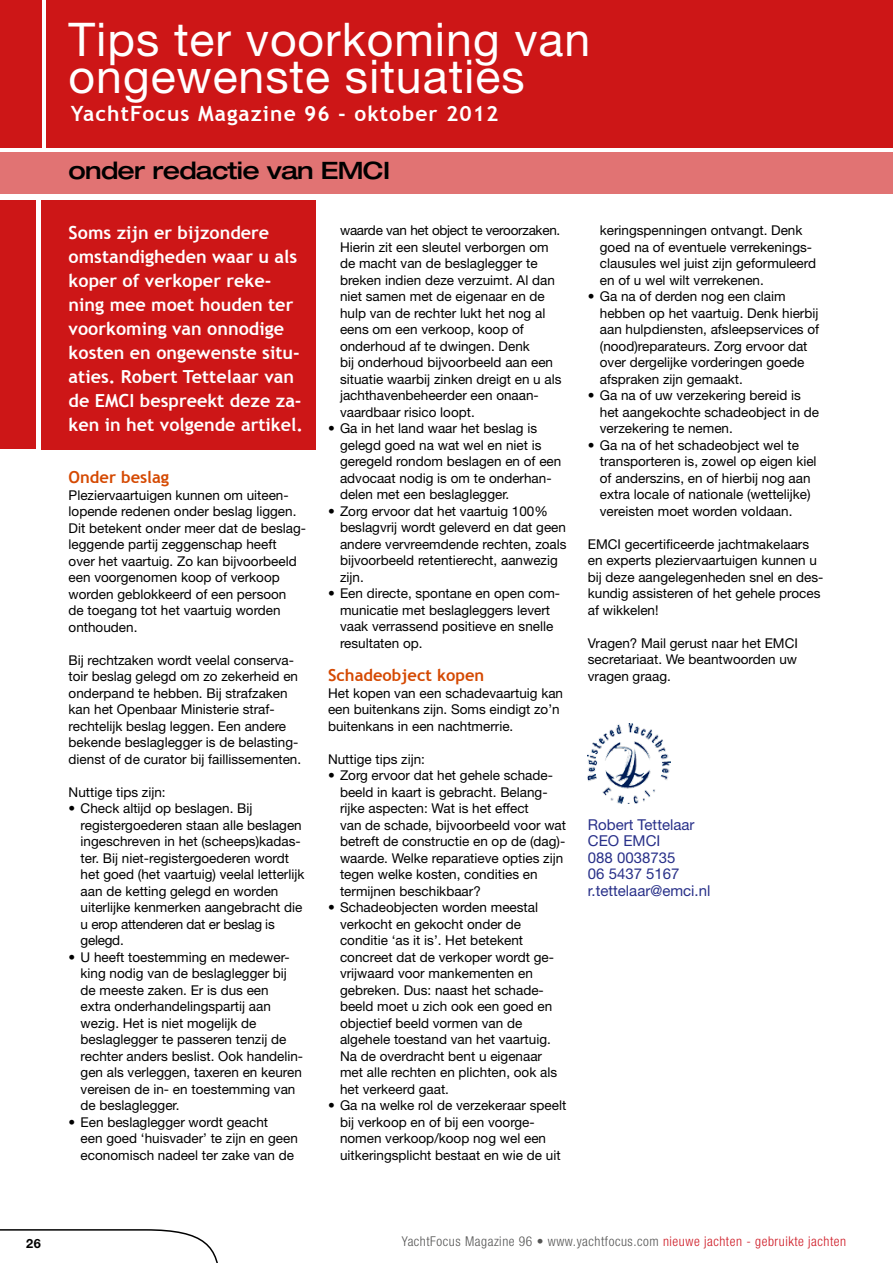
<style>
.page{position:relative;width:893px;height:1263px;background:#fff}
.page>*{position:absolute;margin:0;border:0;box-sizing:border-box;transform-origin:0 0}
.t1{font:46.5px/37.5px "Helvetica Neue";letter-spacing:.02em;color:#fff}
.t2{font:500 expanded 24px "Helvetica Neue";letter-spacing:-.03em;color:#000}
.t3{font:700 21px "Trebuchet MS";letter-spacing:.05em;color:#fff}
.t4{font:700 18px/24px "Trebuchet MS";color:#fff}
.t5{font:700 16.5px "Trebuchet MS";color:#d54902}
.t6{font:15px/16.5px "Helvetica Neue";color:#283089}
.t7{font:13.5px/16.5px "Helvetica Neue";color:#000}
.t8{font:300 condensed 13.5px "Helvetica Neue";letter-spacing:.04em;color:#565655}
.t9{font:700 12.75px "Helvetica Neue";color:#000}
.s1{color:#ce1924}
</style>
<div class="page">
<div style="left:47px;top:0;width:846px;height:147px;background:#cd1617"></div>
<div style="left:0;top:0;width:42px;height:147px;background:#cd1617"></div>
<div style="left:0;top:152px;width:893px;height:42px;background:#e17373"></div>
<svg style="left:0;top:1229px;width:218px;height:34px"></svg>
<div style="left:41px;top:201px;width:274px;height:249px;background:#cd1617"></div>
<div style="left:0;top:201px;width:35px;height:248px;background:#cd1617"></div>
<img style="left:588px;top:724px;width:83px;height:79px">
<h1 class="t1" style="left:69px;top:20px;width:523px">Tips ter voorkoming van ongewenste situaties</h1>
<h3 class="t3" style="left:71px;top:100px;width:429px">YachtFocus Magazine 96 - oktober 2012</h3>
<h2 class="t2" style="left:69px;top:155px;width:323px">onder redactie van EMCI</h2>
<h3 class="t4" style="left:69px;top:221px;width:236px">Soms zijn er bijzondere omstandigheden waar u als koper of verkoper reke&shy;ning mee moet houden ter voorkoming van onnodige kosten en ongewenste situ&shy;aties. Robert Tettelaar van de EMCI bespreekt deze za&shy;ken in het volgende artikel.</h3>
<p class="t5" style="left:69px;top:467px;width:102px">Onder beslag</p>
<p class="t7" style="left:69px;top:486px;width:239px">Pleziervaartuigen kunnen om uiteen&shy;lopende redenen onder beslag liggen.<br>Dit betekent onder meer dat de beslag&shy;leggende partij zeggenschap heeft over het vaartuig. Zo kan bijvoorbeeld een voorgenomen koop of verkoop worden geblokkeerd of een persoon<br>de toegang tot het vaartuig worden onthouden.</p>
<p class="t7" style="left:69px;top:651px;width:234px">Bij rechtzaken wordt veelal conserva&shy;toir beslag gelegd om zo zekerheid en onderpand te hebben. Bij strafzaken kan het Openbaar Ministerie straf&shy;rechtelijk beslag leggen. Een andere bekende beslaglegger is de belasting&shy;dienst of de curator bij faillissementen.</p>
<p class="t7" style="left:69px;top:783px;width:98px">Nuttige tips zijn:</p>
<p class="t7" style="left:81px;top:800px;width:225px;text-indent:-12px">• Check altijd op beslagen. Bij registergoederen staan alle beslagen ingeschreven in het (scheeps)kadas&shy;ter. Bij niet-registergoederen wordt het goed (het vaartuig) veelal letterlijk aan de ketting gelegd en worden uiterlijke kenmerken aangebracht die u erop attenderen dat er beslag is gelegd.</p>
<p class="t7" style="left:81px;top:948px;width:224px;text-indent:-12px">• U heeft toestemming en medewer&shy;king nodig van de beslaglegger bij de meeste zaken. Er is dus een<br>extra onderhandelingspartij aan wezig. Het is niet mogelijk de beslaglegger te passeren tenzij de rechter anders beslist. Ook handelin&shy;gen als verleggen, taxeren en keuren vereisen de in- en toestemming van de beslaglegger.</p>
<p class="t7" style="left:81px;top:1113px;width:219px;text-indent:-12px">• Een beslaglegger wordt geacht<br>een goed ‘huisvader’ te zijn en geen economisch nadeel ter zake van de</p>
<p class="t7" style="left:340px;top:222px;width:223px">waarde van het object te veroorzaken.<br>Hierin zit een sleutel verborgen om de macht van de beslaglegger te breken indien deze verzuimt. Al dan niet samen met de eigenaar en de hulp van de rechter lukt het nog al eens om een verkoop, koop of onderhoud af te dwingen. Denk<br>bij onderhoud bijvoorbeeld aan een situatie waarbij zinken dreigt en u als jachthavenbeheerder een onaan&shy;vaardbaar risico loopt.</p>
<p class="t7" style="left:340px;top:420px;width:223px;text-indent:-12px">• Ga in het land waar het beslag is gelegd goed na wat wel en niet is geregeld rondom beslagen en of een advocaat nodig is om te onderhan&shy;delen met een beslaglegger.</p>
<p class="t7" style="left:340px;top:503px;width:228px;text-indent:-12px">• Zorg ervoor dat het vaartuig 100% beslagvrij wordt geleverd en dat geen andere vervreemdende rechten, zoals bijvoorbeeld retentierecht, aanwezig zijn.</p>
<p class="t7" style="left:340px;top:585px;width:222px;text-indent:-12px">• Een directe, spontane en open com&shy;municatie met beslagleggers levert vaak verrassend positieve en snelle resultaten op.</p>
<p class="t5" style="left:328px;top:665px;width:158px">Schadeobject kopen</p>
<p class="t7" style="left:328px;top:684px;width:237px">Het kopen van een schadevaartuig kan een buitenkans zijn. Soms eindigt zo’n buitenkans in een nachtmerrie.</p>
<p class="t7" style="left:328px;top:750px;width:98px">Nuttige tips zijn:</p>
<p class="t7" style="left:340px;top:767px;width:228px;text-indent:-12px">• Zorg ervoor dat het gehele schade&shy;beeld in kaart is gebracht. Belang&shy;rijke aspecten: Wat is het effect<br>van de schade, bijvoorbeeld voor wat betreft de constructie en op de (dag)- waarde. Welke reparatieve opties zijn tegen welke kosten, condities en termijnen beschikbaar?</p>
<p class="t7" style="left:340px;top:899px;width:219px;text-indent:-12px">• Schadeobjecten worden meestal verkocht en gekocht onder de conditie ‘as it is’. Het betekent concreet dat de verkoper wordt ge&shy;vrijwaard voor mankementen en gebreken. Dus: naast het schade&shy;beeld moet u zich ook een goed en objectief beeld vormen van de algehele toestand van het vaartuig.<br>Na de overdracht bent u eigenaar met alle rechten en plichten, ook als het verkeerd gaat.</p>
<p class="t7" style="left:340px;top:1097px;width:228px;text-indent:-12px">• Ga na welke rol de verzekeraar speelt bij verkoop en of bij een voorge&shy;nomen verkoop/koop nog wel een uitkeringsplicht bestaat en wie de uit</p>
<p class="t7" style="left:600px;top:222px;width:218px">keringspenningen ontvangt. Denk goed na of eventuele verrekenings&shy;clausules wel juist zijn geformuleerd en of u wel wilt verrekenen.</p>
<p class="t7" style="left:600px;top:288px;width:221px;text-indent:-12px">• Ga na of derden nog een claim hebben op het vaartuig. Denk hierbij aan hulpdiensten, afsleepservices of (nood)reparateurs. Zorg ervoor dat over dergelijke vorderingen goede afspraken zijn gemaakt.</p>
<p class="t7" style="left:600px;top:387px;width:221px;text-indent:-12px">• Ga na of uw verzekering bereid is het aangekochte schadeobject in de verzekering te nemen.</p>
<p class="t7" style="left:600px;top:437px;width:218px;text-indent:-12px">• Ga na of het schadeobject wel te transporteren is, zowel op eigen kiel of anderszins, en of hierbij nog aan extra locale of nationale (wettelijke) vereisten moet worden voldaan.</p>
<p class="t7" style="left:588px;top:536px;width:237px">EMCI gecertificeerde jachtmakelaars en experts pleziervaartuigen kunnen u bij deze aangelegenheden snel en des&shy;kundig assisteren of het gehele proces af wikkelen!</p>
<p class="t7" style="left:588px;top:635px;width:212px;text-align:justify">Vragen? Mail gerust naar het EMCI secretariaat. We beantwoorden uw vragen graag.</p>
<p class="t6" style="left:588px;top:816px;width:124px">Robert Tettelaar<br>CEO EMCI<br>088 0038735<br>06 5437 5167 r.tettelaar@emci.nl</p>
<p class="t9" style="left:26px;top:1235px;width:16px">26</p>
<p class="t8" style="left:402px;top:1233px;width:446px">YachtFocus Magazine 96 • www.yachtfocus.com <span class="s1">nieuwe jachten - gebruikte jachten</span></p>
</div>
